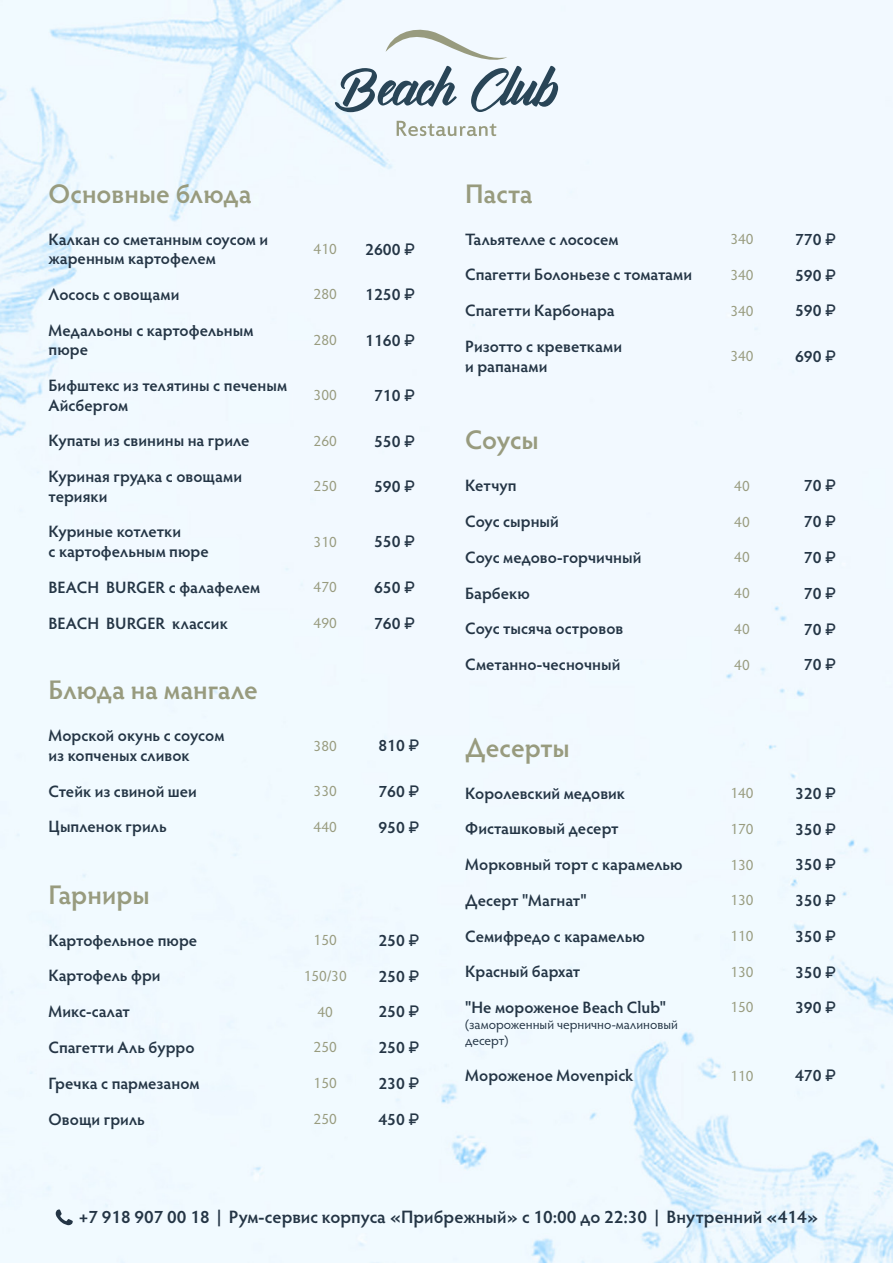
<style>
.page{position:relative;width:893px;height:1263px;background:#f1f9ff}
.page>*{position:absolute;margin:0;border:0;box-sizing:border-box;transform-origin:0 0}
.Раздел_меню{font:600 27px "Hypatia Sans Pro";color:#989b7e}
.t1{font:600 18px "Hypatia Sans Pro";color:#243545}
.Название_блюда{font:600 16.5px/19.8px "Hypatia Sans Pro";color:#243545}
.Цена{font:600 16.5px "Hypatia Sans Pro";color:#243545}
.Выход__г{font:15px "Hypatia Sans Pro";color:#989b7e}
.Название_блюда-2{font:13.5px/16.2px "Hypatia Sans Pro";color:#243545}
.s1{font-family:"MADE Evolve Sans";font-weight:500}
</style>
<div class="page">
<svg style="left:397px;top:121px;width:99px;height:15px"></svg>
<svg style="left:335px;top:26px;width:223px;height:86px"></svg>
<svg style="left:56px;top:1209px;width:17px;height:16px"></svg>
<p class="Раздел_меню" style="left:49px;top:175px;width:205px">Основные блюда</p>
<p class="Название_блюда" style="left:49px;top:228px;width:221px">Калкан со сметанным соусом и жаренным картофелем</p>
<p class="Выход__г" style="left:314px;top:239px;width:25px">410</p>
<p class="Цена" style="left:365px;top:237px;width:51px">2600 <span class="s1">₽</span></p>
<p class="Название_блюда" style="left:49px;top:284px;width:132px">Лосось с овощами</p>
<p class="Выход__г" style="left:314px;top:284px;width:25px">280</p>
<p class="Цена" style="left:365px;top:283px;width:51px">1250 <span class="s1">₽</span></p>
<p class="Название_блюда" style="left:49px;top:319px;width:207px">Медальоны с картофельным пюре</p>
<p class="Выход__г" style="left:314px;top:330px;width:25px">280</p>
<p class="Цена" style="left:365px;top:329px;width:51px">1160 <span class="s1">₽</span></p>
<p class="Название_блюда" style="left:49px;top:375px;width:240px">Бифштекс из телятины с печеным<br>Айсбергом</p>
<p class="Выход__г" style="left:314px;top:385px;width:25px">300</p>
<p class="Цена" style="left:374px;top:384px;width:42px">710 <span class="s1">₽</span></p>
<p class="Название_блюда" style="left:49px;top:430px;width:203px">Купаты из свинины на гриле</p>
<p class="Выход__г" style="left:314px;top:431px;width:25px">260</p>
<p class="Цена" style="left:374px;top:429px;width:42px">550 <span class="s1">₽</span></p>
<p class="Название_блюда" style="left:49px;top:466px;width:195px">Куриная грудка с овощами терияки</p>
<p class="Выход__г" style="left:314px;top:476px;width:25px">250</p>
<p class="Цена" style="left:374px;top:475px;width:42px">590 <span class="s1">₽</span></p>
<p class="Название_блюда" style="left:49px;top:521px;width:162px">Куриные котлетки<br>с картофельным пюре</p>
<p class="Выход__г" style="left:314px;top:531px;width:25px">310</p>
<p class="Цена" style="left:374px;top:530px;width:42px">550 <span class="s1">₽</span></p>
<p class="Название_блюда" style="left:49px;top:576px;width:213px">BEACH BURGER с фалафелем</p>
<p class="Выход__г" style="left:314px;top:577px;width:25px">470</p>
<p class="Цена" style="left:374px;top:576px;width:42px">650 <span class="s1">₽</span></p>
<p class="Название_блюда" style="left:49px;top:612px;width:181px">BEACH BURGER классик</p>
<p class="Выход__г" style="left:314px;top:613px;width:25px">490</p>
<p class="Цена" style="left:374px;top:611px;width:42px">760 <span class="s1">₽</span></p>
<p class="Раздел_меню" style="left:49px;top:671px;width:211px">Блюда на мангале</p>
<p class="Название_блюда" style="left:49px;top:725px;width:178px">Морской окунь с соусом из копченых сливок</p>
<p class="Выход__г" style="left:314px;top:735px;width:25px">380</p>
<p class="Цена" style="left:378px;top:734px;width:42px">810 <span class="s1">₽</span></p>
<p class="Название_блюда" style="left:49px;top:780px;width:150px">Стейк из свиной шеи</p>
<p class="Выход__г" style="left:314px;top:781px;width:25px">330</p>
<p class="Цена" style="left:378px;top:780px;width:42px">760 <span class="s1">₽</span></p>
<p class="Название_блюда" style="left:49px;top:816px;width:120px">Цыпленок гриль</p>
<p class="Выход__г" style="left:314px;top:817px;width:25px">440</p>
<p class="Цена" style="left:378px;top:815px;width:42px">950 <span class="s1">₽</span></p>
<p class="Раздел_меню" style="left:49px;top:876px;width:103px">Гарниры</p>
<p class="Название_блюда" style="left:49px;top:929px;width:150px">Картофельное пюре</p>
<p class="Выход__г" style="left:314px;top:930px;width:25px">150</p>
<p class="Цена" style="left:378px;top:929px;width:42px">250 <span class="s1">₽</span></p>
<p class="Название_блюда" style="left:49px;top:965px;width:114px">Картофель фри</p>
<p class="Выход__г" style="left:304px;top:966px;width:45px">150/30</p>
<p class="Цена" style="left:378px;top:964px;width:42px">250 <span class="s1">₽</span></p>
<p class="Название_блюда" style="left:49px;top:1001px;width:83px">Микс-салат</p>
<p class="Выход__г" style="left:318px;top:1001px;width:17px">40</p>
<p class="Цена" style="left:378px;top:1000px;width:42px">250 <span class="s1">₽</span></p>
<p class="Название_блюда" style="left:49px;top:1037px;width:148px">Спагетти Аль бурро</p>
<p class="Выход__г" style="left:314px;top:1037px;width:25px">250</p>
<p class="Цена" style="left:378px;top:1036px;width:42px">250 <span class="s1">₽</span></p>
<p class="Название_блюда" style="left:49px;top:1072px;width:153px">Гречка с пармезаном</p>
<p class="Выход__г" style="left:314px;top:1073px;width:25px">150</p>
<p class="Цена" style="left:378px;top:1072px;width:42px">230 <span class="s1">₽</span></p>
<p class="Название_блюда" style="left:49px;top:1108px;width:98px">Овощи гриль</p>
<p class="Выход__г" style="left:314px;top:1109px;width:25px">250</p>
<p class="Цена" style="left:378px;top:1107px;width:42px">450 <span class="s1">₽</span></p>
<p class="Раздел_меню" style="left:465px;top:175px;width:69px">Паста</p>
<p class="Название_блюда" style="left:465px;top:228px;width:155px">Тальятелле с лососем</p>
<p class="Выход__г" style="left:730px;top:229px;width:25px">340</p>
<p class="Цена" style="left:795px;top:228px;width:42px">770 <span class="s1">₽</span></p>
<p class="Название_блюда" style="left:465px;top:264px;width:228px">Спагетти Болоньезе с томатами</p>
<p class="Выход__г" style="left:730px;top:265px;width:25px">340</p>
<p class="Цена" style="left:795px;top:263px;width:42px">590 <span class="s1">₽</span></p>
<p class="Название_блюда" style="left:465px;top:300px;width:151px">Спагетти Карбонара</p>
<p class="Выход__г" style="left:730px;top:300px;width:25px">340</p>
<p class="Цена" style="left:795px;top:299px;width:42px">590 <span class="s1">₽</span></p>
<p class="Название_блюда" style="left:465px;top:336px;width:158px">Ризотто с креветками и рапанами</p>
<p class="Выход__г" style="left:730px;top:346px;width:25px">340</p>
<p class="Цена" style="left:795px;top:345px;width:42px">690 <span class="s1">₽</span></p>
<p class="Раздел_меню" style="left:465px;top:421px;width:75px">Соусы</p>
<p class="Название_блюда" style="left:465px;top:475px;width:53px">Кетчуп</p>
<p class="Выход__г" style="left:734px;top:476px;width:17px">40</p>
<p class="Цена" style="left:804px;top:474px;width:34px">70 <span class="s1">₽</span></p>
<p class="Название_блюда" style="left:465px;top:511px;width:95px">Соус сырный</p>
<p class="Выход__г" style="left:734px;top:511px;width:17px">40</p>
<p class="Цена" style="left:804px;top:510px;width:34px">70 <span class="s1">₽</span></p>
<p class="Название_блюда" style="left:465px;top:547px;width:178px">Соус медово-горчичный</p>
<p class="Выход__г" style="left:734px;top:547px;width:17px">40</p>
<p class="Цена" style="left:804px;top:546px;width:34px">70 <span class="s1">₽</span></p>
<p class="Название_блюда" style="left:465px;top:582px;width:66px">Барбекю</p>
<p class="Выход__г" style="left:734px;top:583px;width:17px">40</p>
<p class="Цена" style="left:804px;top:582px;width:34px">70 <span class="s1">₽</span></p>
<p class="Название_блюда" style="left:465px;top:618px;width:160px">Соус тысяча островов</p>
<p class="Выход__г" style="left:734px;top:619px;width:17px">40</p>
<p class="Цена" style="left:804px;top:617px;width:34px">70 <span class="s1">₽</span></p>
<p class="Название_блюда" style="left:465px;top:654px;width:157px">Сметанно-чесночный</p>
<p class="Выход__г" style="left:734px;top:654px;width:17px">40</p>
<p class="Цена" style="left:804px;top:653px;width:34px">70 <span class="s1">₽</span></p>
<p class="Раздел_меню" style="left:465px;top:729px;width:106px">Десерты</p>
<p class="Название_блюда" style="left:465px;top:782px;width:161px">Королевский медовик</p>
<p class="Выход__г" style="left:730px;top:783px;width:25px">140</p>
<p class="Цена" style="left:795px;top:782px;width:42px">320 <span class="s1">₽</span></p>
<p class="Название_блюда" style="left:465px;top:818px;width:155px">Фисташковый десерт</p>
<p class="Выход__г" style="left:730px;top:819px;width:25px">170</p>
<p class="Цена" style="left:795px;top:817px;width:42px">350 <span class="s1">₽</span></p>
<p class="Название_блюда" style="left:465px;top:854px;width:219px">Морковный торт с карамелью</p>
<p class="Выход__г" style="left:730px;top:854px;width:25px">130</p>
<p class="Цена" style="left:795px;top:853px;width:42px">350 <span class="s1">₽</span></p>
<p class="Название_блюда" style="left:465px;top:890px;width:123px">Десерт "Магнат"</p>
<p class="Выход__г" style="left:730px;top:890px;width:25px">130</p>
<p class="Цена" style="left:795px;top:889px;width:42px">350 <span class="s1">₽</span></p>
<p class="Название_блюда" style="left:465px;top:925px;width:181px">Семифредо с карамелью</p>
<p class="Выход__г" style="left:730px;top:926px;width:25px">110</p>
<p class="Цена" style="left:795px;top:925px;width:42px">350 <span class="s1">₽</span></p>
<p class="Название_блюда" style="left:465px;top:961px;width:117px">Красный бархат</p>
<p class="Выход__г" style="left:730px;top:962px;width:25px">130</p>
<p class="Цена" style="left:795px;top:960px;width:42px">350 <span class="s1">₽</span></p>
<p class="Название_блюда" style="left:465px;top:997px;width:202px">"Не мороженое Beach Club"</p>
<p class="Название_блюда-2" style="left:465px;top:1016px;width:214px">(замороженный чернично-малиновый десерт)</p>
<p class="Выход__г" style="left:730px;top:997px;width:25px">150</p>
<p class="Цена" style="left:795px;top:996px;width:42px">390 <span class="s1">₽</span></p>
<p class="Название_блюда" style="left:465px;top:1065px;width:170px">Мороженое Movenpick</p>
<p class="Выход__г" style="left:730px;top:1065px;width:25px">110</p>
<p class="Цена" style="left:795px;top:1064px;width:42px">470 <span class="s1">₽</span></p>
<p class="t1" style="left:79px;top:1204px;width:741px">+7 918 907 00 18 | Рум-сервис корпуса «Прибрежный» с 10:00 до 22:30 | Внутренний «414»</p>
</div>
